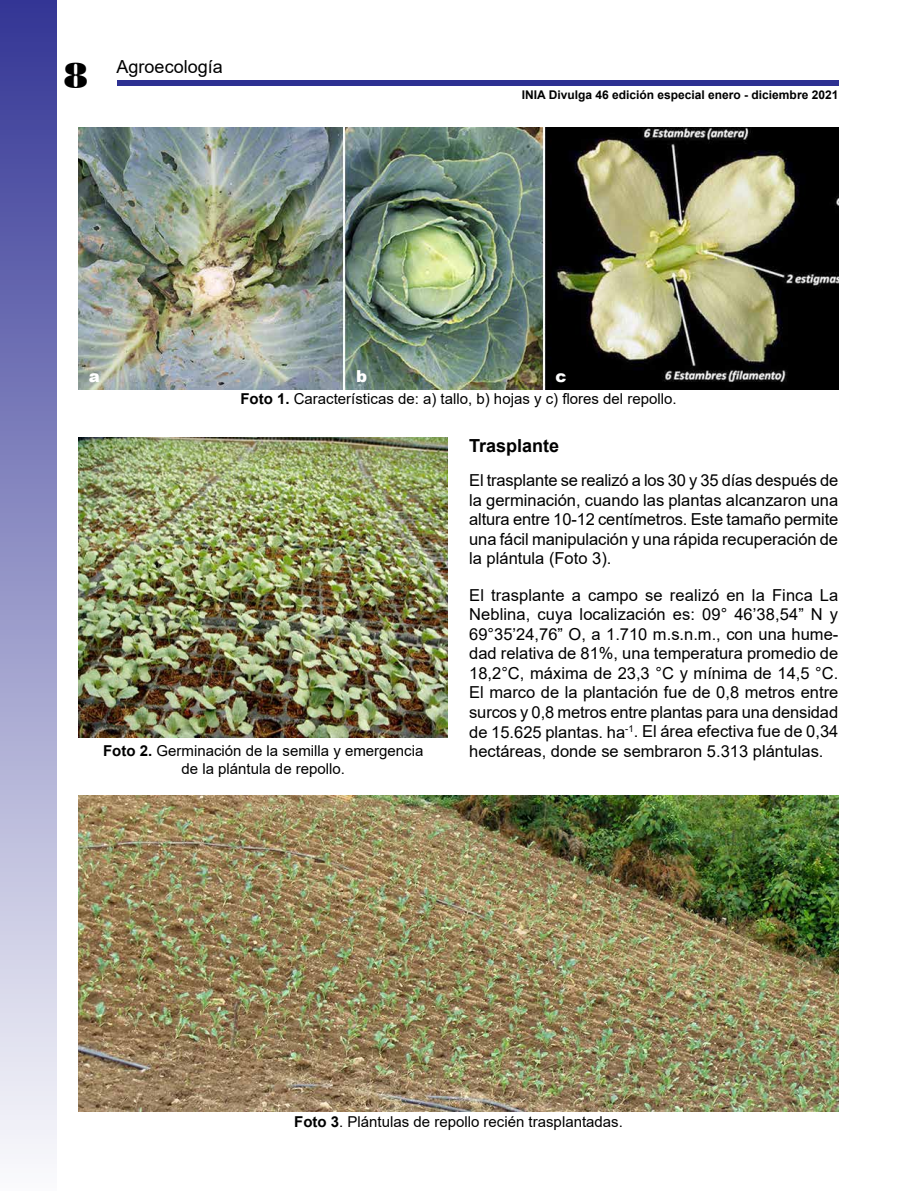
<style>
.page{position:relative;width:915px;height:1191px;background:#fff}
.page>*{position:absolute;margin:0;border:0;box-sizing:border-box;transform-origin:0 0}
.t1{font:18px "Arial";color:#000}
.t2{font:700 18px "Arial";color:#000}
.t3{font:16.5px/19.5px "Arial";color:#000;text-align:justify}
.t4{font:900 16.5px "Arial";color:#fff}
.t5{font:15px/18px "Arial";color:#000;text-align:center}
.t6{font:700 12px "Arial";color:#000}
.s1{font-family:"Poster Bodoni BT";font-size:36px}
.s2{font-weight:700}
</style>
<div class="page">
<div style="left:117px;top:80px;width:721px;height:5px;background:#2e3192"></div>
<div style="left:0;top:0;width:56px;height:1191px;background:linear-gradient(to bottom,#333595,#fbfbfd)"></div>
<img style="left:79px;top:128px;width:759px;height:261px">
<img style="left:79px;top:437px;width:368px;height:300px">
<img style="left:79px;top:795px;width:759px;height:316px">
<p class="t1" style="left:64px;top:54px;width:160px"><span class="s1">8</span> Agroecología</p>
<p class="t6" style="left:521px;top:86px;width:318px">INIA Divulga 46 edición especial enero - diciembre 2021</p>
<p class="t4" style="left:89px;top:364px;width:13px">a</p>
<p class="t4" style="left:356px;top:364px;width:13px">b</p>
<p class="t4" style="left:555px;top:364px;width:13px">c</p>
<p class="t5" style="left:240px;top:389px;width:437px"><span class="s2">Foto 1.</span> Características de: a) tallo, b) hojas y c) flores del repollo.</p>
<p class="t5" style="left:103px;top:741px;width:322px"><span class="s2">Foto 2.</span> Germinación de la semilla y emergencia de la plántula de repollo.</p>
<p class="t2" style="left:469px;top:433px;width:92px">Trasplante</p>
<p class="t3" style="left:469px;top:471px;width:370px">El trasplante se realizó a los 30 y 35 días después de la germinación, cuando las plantas alcanzaron una altura entre 10-12 centímetros. Este tamaño permite una fácil manipulación y una rápida recuperación de la plántula (Foto 3).</p>
<p class="t3" style="left:469px;top:585px;width:370px">El trasplante a campo se realizó en la Finca La Neblina, cuya localización es: 09° 46’38,54” N y 69°35’24,76” O, a 1.710 m.s.n.m., con una hume&shy;dad relativa de 81%, una temperatura promedio de 18,2°C, máxima de 23,3 °C y mínima de 14,5 °C.<br>El marco de la plantación fue de 0,8 metros entre surcos y 0,8 metros entre plantas para una densidad de 15.625 plantas. ha<sup>-1</sup>. El área efectiva fue de 0,34 hectáreas, donde se sembraron 5.313 plántulas.</p>
<p class="t5" style="left:294px;top:1112px;width:330px"><span class="s2">Foto 3</span>. Plántulas de repollo recién trasplantadas.</p>
</div>
